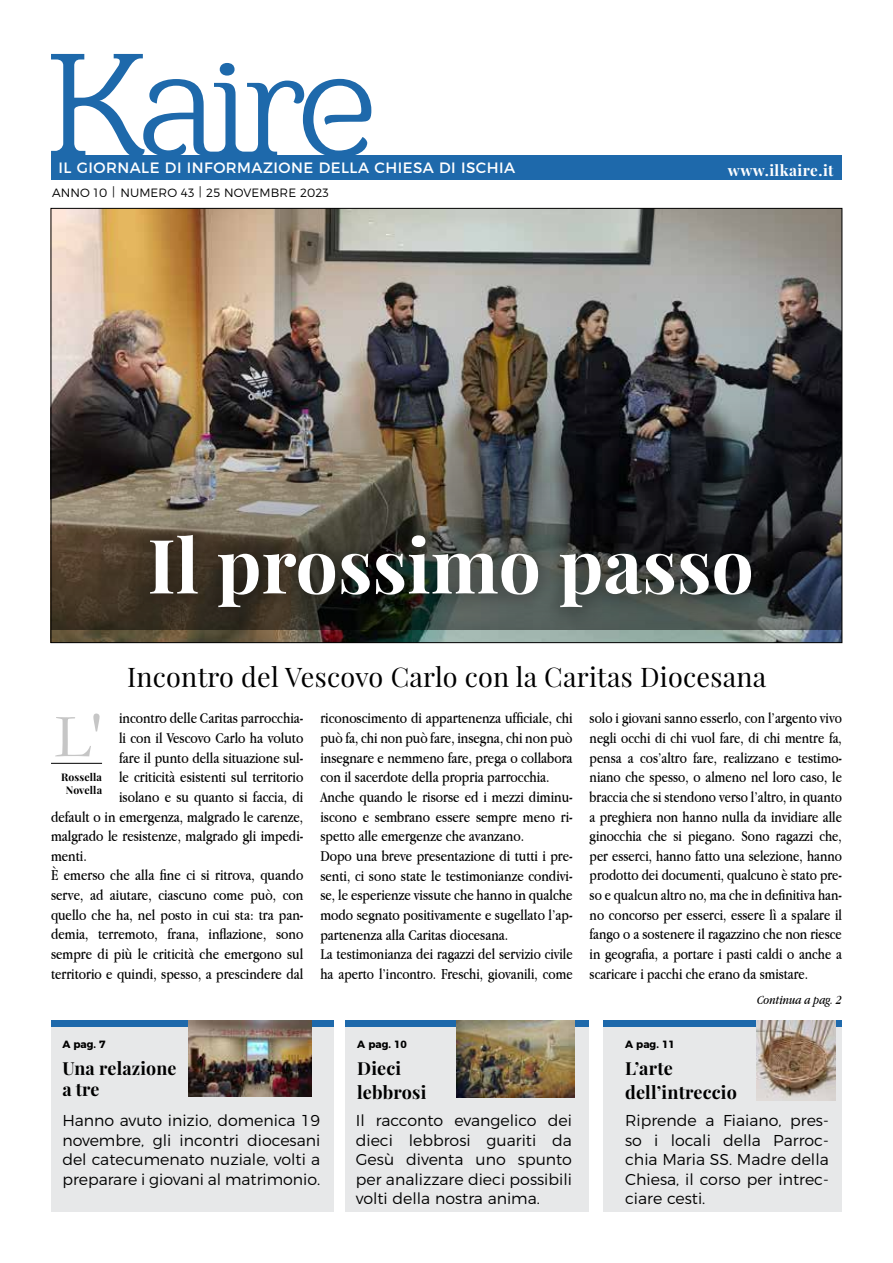
<style>
.page{position:relative;width:893px;height:1263px;background:#fff}
.page>*{position:absolute;margin:0;border:0;box-sizing:border-box;transform-origin:0 0}
.t1{font:700 75px "Playfair Display";color:#fff}
.t2{font:63px "Garamond";color:#c6c6c6}
.t3{font:27px "Playfair Display";letter-spacing:.01em;color:#000}
.t4{font:700 18px/24px "Playfair Display";letter-spacing:.01em;color:#000}
.t5{font:15.75px/19.6px "Apple Garamond";color:#000}
.t6{font:300 15.75px/19.5px "Montserrat";color:#000;text-align:justify}
.t7{font:700 15.3px "Playfair Display";letter-spacing:.03em;color:#fff}
.t8{font:15px "Montserrat";letter-spacing:.03em;color:#fff}
.t9{font:italic 13.05px "Apple Garamond";color:#000}
.t10{font:300 12px "Montserrat";letter-spacing:.01em;color:#000}
.t11{font:700 10.5px "Montserrat";color:#000}
.t12{font:700 10.5px/13.5px "Playfair Display";letter-spacing:.01em;color:#000;text-align:center}
</style>
<div class="page">
<img style="left:53px;top:210px;width:787px;height:431px">
<svg style="left:51px;top:54px;width:320px;height:101px"></svg>
<div style="left:51px;top:155px;width:791px;height:25px;background:#1e69ab"></div>
<hr style="left:51px;top:763px;width:51px;height:1px;background:#000">
<img style="left:51px;top:349px;width:791px;height:280px">
<div style="left:128px;top:513px;width:646px;height:117px;background:#000;opacity:.25"></div>
<div style="left:346px;top:1021px;width:243px;height:191px;background:#e7e8e9"></div>
<div style="left:346px;top:1021px;width:243px;height:6px;background:#1e69ab"></div>
<div style="left:51px;top:1021px;width:282px;height:191px;background:#e7e8e9"></div>
<div style="left:51px;top:1021px;width:282px;height:6px;background:#1e69ab"></div>
<img style="left:456px;top:1020px;width:118px;height:78px">
<img style="left:189px;top:1020px;width:123px;height:77px">
<div style="left:604px;top:1021px;width:238px;height:191px;background:#e7e8e9"></div>
<div style="left:604px;top:1021px;width:238px;height:6px;background:#1e69ab"></div>
<img style="left:757px;top:1020px;width:79px;height:81px">
<p class="t8" style="left:58px;top:156px;width:458px">IL GIORNALE DI INFORMAZIONE DELLA CHIESA DI ISCHIA</p>
<p class="t10" style="left:52px;top:183px;width:278px">ANNO 10 | NUMERO 43 | 25 NOVEMBRE 2023</p>
<p class="t7" style="left:728px;top:160px;width:107px">www.ilkaire.it</p>
<h1 class="t1" style="left:148px;top:518px;width:608px">Il prossimo passo</h1>
<h3 class="t3" style="left:127px;top:660px;width:641px">Incontro del Vescovo Carlo con la Caritas Diocesana</h3>
<p class="t5" style="left:119px;top:708px;width:186px">incontro delle Caritas parrocchia-</p>
<p class="t5" style="left:119px;top:728px;width:186px">li con il Vescovo Carlo ha voluto</p>
<p class="t5" style="left:119px;top:747px;width:186px">fare il punto della situazione sul-</p>
<p class="t5" style="left:119px;top:767px;width:186px">le criticità esistenti sul territorio</p>
<p class="t5" style="left:119px;top:787px;width:186px">isolano e su quanto si faccia, di</p>
<p class="t5" style="left:51px;top:806px;width:254px">default o in emergenza, malgrado le carenze,</p>
<p class="t5" style="left:51px;top:826px;width:254px">malgrado le resistenze, malgrado gli impedi-</p>
<p class="t5" style="left:51px;top:846px;width:37px">menti.</p>
<p class="t5" style="left:51px;top:865px;width:254px">È emerso che alla fine ci si ritrova, quando</p>
<p class="t5" style="left:51px;top:885px;width:254px">serve, ad aiutare, ciascuno come può, con</p>
<p class="t5" style="left:51px;top:905px;width:254px">quello che ha, nel posto in cui sta: tra pan-</p>
<p class="t5" style="left:51px;top:924px;width:254px">demia, terremoto, frana, inflazione, sono</p>
<p class="t5" style="left:51px;top:944px;width:254px">sempre di più le criticità che emergono sul</p>
<p class="t5" style="left:51px;top:963px;width:254px">territorio e quindi, spesso, a prescindere dal</p>
<h2 class="t2" style="left:55px;top:699px;width:49px">L'</h2>
<p class="t12" style="left:61px;top:770px;width:42px">Rossella<br>Novella</p>
<p class="t5" style="left:320px;top:708px;width:254px">riconoscimento di appartenenza ufficiale, chi può fa, chi non può fare, insegna, chi non può insegnare e nemmeno fare, prega o collabora con il sacerdote della propria parrocchia.<br>Anche quando le risorse ed i mezzi diminu&shy;iscono e sembrano essere sempre meno ri&shy;spetto alle emergenze che avanzano.<br>Dopo una breve presentazione di tutti i pre&shy;senti, ci sono state le testimonianze condivi&shy;se, le esperienze vissute che hanno in qualche modo segnato positivamente e sugellato l’ap&shy;partenenza alla Caritas diocesana.<br>La testimonianza dei ragazzi del servizio civile ha aperto l’incontro. Freschi, giovanili, come</p>
<p class="t5" style="left:590px;top:708px;width:254px;text-align:justify">solo i giovani sanno esserlo, con l’argento vivo negli occhi di chi vuol fare, di chi mentre fa, pensa a cos’altro fare, realizzano e testimo&shy;niano che spesso, o almeno nel loro caso, le braccia che si stendono verso l’altro, in quanto a preghiera non hanno nulla da invidiare alle ginocchia che si piegano. Sono ragazzi che, per esserci, hanno fatto una selezione, hanno prodotto dei documenti, qualcuno è stato pre&shy;so e qualcun altro no, ma che in definitiva han&shy;no concorso per esserci, essere lì a spalare il fango o a sostenere il ragazzino che non riesce in geografia, a portare i pasti caldi o anche a scaricare i pacchi che erano da smistare.</p>
<p class="t9" style="left:757px;top:992px;width:86px">Continua a pag. 2</p>
<p class="t11" style="left:62px;top:1036px;width:45px">A pag. 7</p>
<p class="t11" style="left:357px;top:1036px;width:51px">A pag. 10</p>
<p class="t11" style="left:625px;top:1036px;width:51px">A pag. 11</p>
<p class="t4" style="left:62px;top:1057px;width:116px;line-height:21px">Una relazione a tre</p>
<p class="t4" style="left:357px;top:1056px;width:71px">Dieci lebbrosi</p>
<p class="t6" style="left:62px;top:1110px;width:259px">Hanno avuto inizio, domenica 19 novembre, gli incontri diocesani del catecumenato nuziale, volti a preparare i giovani al matrimonio.</p>
<p class="t6" style="left:356px;top:1110px;width:218px">Il racconto evangelico dei dieci lebbrosi guariti da Gesù diventa uno spunto per analizzare dieci possibili volti della nostra anima.</p>
<p class="t4" style="left:625px;top:1056px;width:113px">L’arte dell’intreccio</p>
<p class="t6" style="left:625px;top:1110px;width:205px">Riprende a Fiaiano, pres&shy;so i locali della Parroc&shy;chia Maria SS. Madre della Chiesa, il corso per intrec&shy;ciare cesti.</p>
</div>
